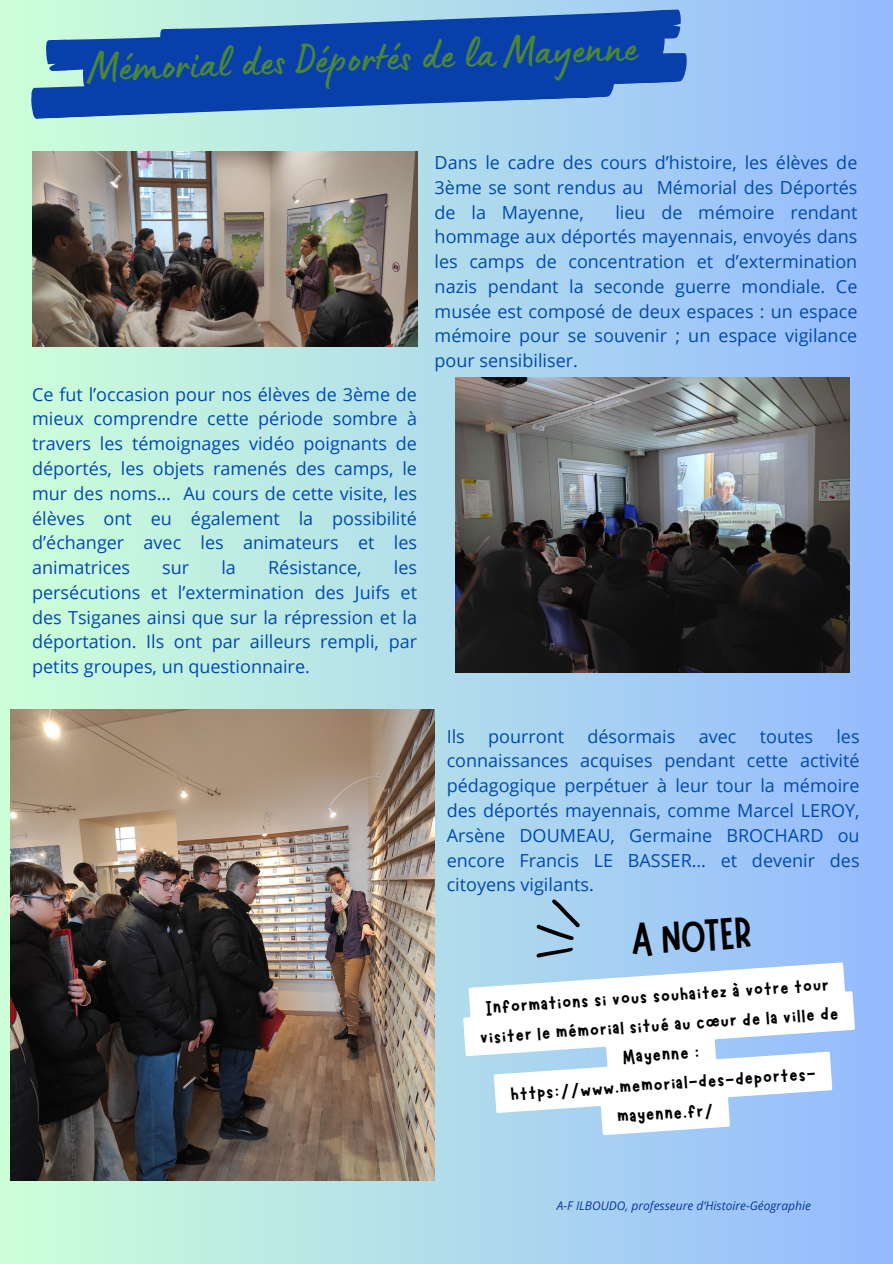
<style>
.page{position:relative;width:893px;height:1264px;background:#fff}
.page>*{position:absolute;margin:0;border:0;box-sizing:border-box;transform-origin:0 0}
.t1{font:45px "Marykate";color:#000}
.t2{font:44.85px "Lumios Marker";color:#4a8539}
.t3{font:21.45px/29.4px "Marykate";color:#000;text-align:center}
.t4{font:18px/24.8px "Open Sans";color:#004aad;text-align:justify}
.t5{font:italic 12px "Open Sans";color:#083999}
</style>
<div class="page">
<div style="left:0;top:0;width:892px;height:1263px;background:linear-gradient(to right,#ccfdd6,#94bafe)"></div>
<svg style="left:28px;top:18px;width:590px;height:101px;background:#689bc9"></svg>
<svg style="left:144px;top:9px;width:546px;height:94px;background:#255ab6"></svg>
<img style="left:32px;top:152px;width:385px;height:194px">
<img style="left:455px;top:378px;width:394px;height:294px">
<img style="left:11px;top:709px;width:423px;height:471px">
<svg style="left:525px;top:895px;width:62px;height:66px;background:#97bdd6"></svg>
<svg style="left:461px;top:961px;width:399px;height:183px"></svg>
<p class="t2" style="left:89px;top:52px;width:548px;rotate:-2deg">Mémorial des Déportés de la Mayenne</p>
<p class="t4" style="left:32px;top:381px;width:386px">Ce fut l’occasion pour nos élèves de 3ème de mieux comprendre cette période sombre à travers les témoignages vidéo poignants de déportés, les objets ramenés des camps, le mur des noms… Au cours de cette visite, les élèves ont eu également la possibilité d’échanger avec les animateurs et les animatrices</p>
<p class="t4" style="left:162px;top:554px;width:28px">sur</p>
<p class="t4" style="left:221px;top:554px;width:16px">la</p>
<p class="t4" style="left:268px;top:554px;width:95px">Résistance,</p>
<p class="t4" style="left:32px;top:554px;width:386px;text-indent:361px">les persécutions et l’extermination des Juifs et des Tsiganes ainsi que sur la répression et la déportation. Ils ont par ailleurs rempli, par petits groupes, un questionnaire.</p>
<h4 class="t4" style="left:434px;top:150px;width:424px">Dans le cadre des cours d’histoire, les élèves de 3ème se sont rendus au Mémorial des Déportés de la Mayenne,</h4>
<h4 class="t4" style="left:434px;top:199px;width:424px;text-indent:181px">lieu de mémoire rendant hommage aux déportés mayennais, envoyés dans les camps de concentration et d’extermination nazis pendant la seconde guerre mondiale. Ce musée est composé de deux espaces : un espace mémoire pour se souvenir ; un espace vigilance pour sensibiliser.</h4>
<p class="t4" style="left:446px;top:723px;width:20px">Ils</p>
<p class="t4" style="left:488px;top:723px;width:77px">pourront</p>
<p class="t4" style="left:587px;top:723px;width:89px">désormais</p>
<p class="t4" style="left:698px;top:723px;width:39px">avec</p>
<p class="t4" style="left:759px;top:723px;width:55px">toutes</p>
<p class="t4" style="left:446px;top:723px;width:414px;text-indent:389px">les connaissances acquises pendant cette activité pédagogique perpétuer à leur tour la mémoire des déportés mayennais, comme Marcel LEROY, Arsène DOUMEAU, Germaine BROCHARD ou encore Francis LE BASSER… et devenir des citoyens vigilants.</p>
<h4 class="t1" style="left:628px;top:911px;width:123px;rotate:-4deg">A NOTER</h4>
<h1 class="t3" style="left:477px;top:992px;width:360px;rotate:-4deg">Informations si vous souhaitez à votre tour visiter le mémorial situé au cœur de la ville de<br>Mayenne : https://www.memorial-des-deportes&shy;mayenne.fr/</h1>
<h4 class="t5" style="left:556px;top:1197px;width:255px">A-F ILBOUDO, professeure d’Histoire-Géographie</h4>
</div>
